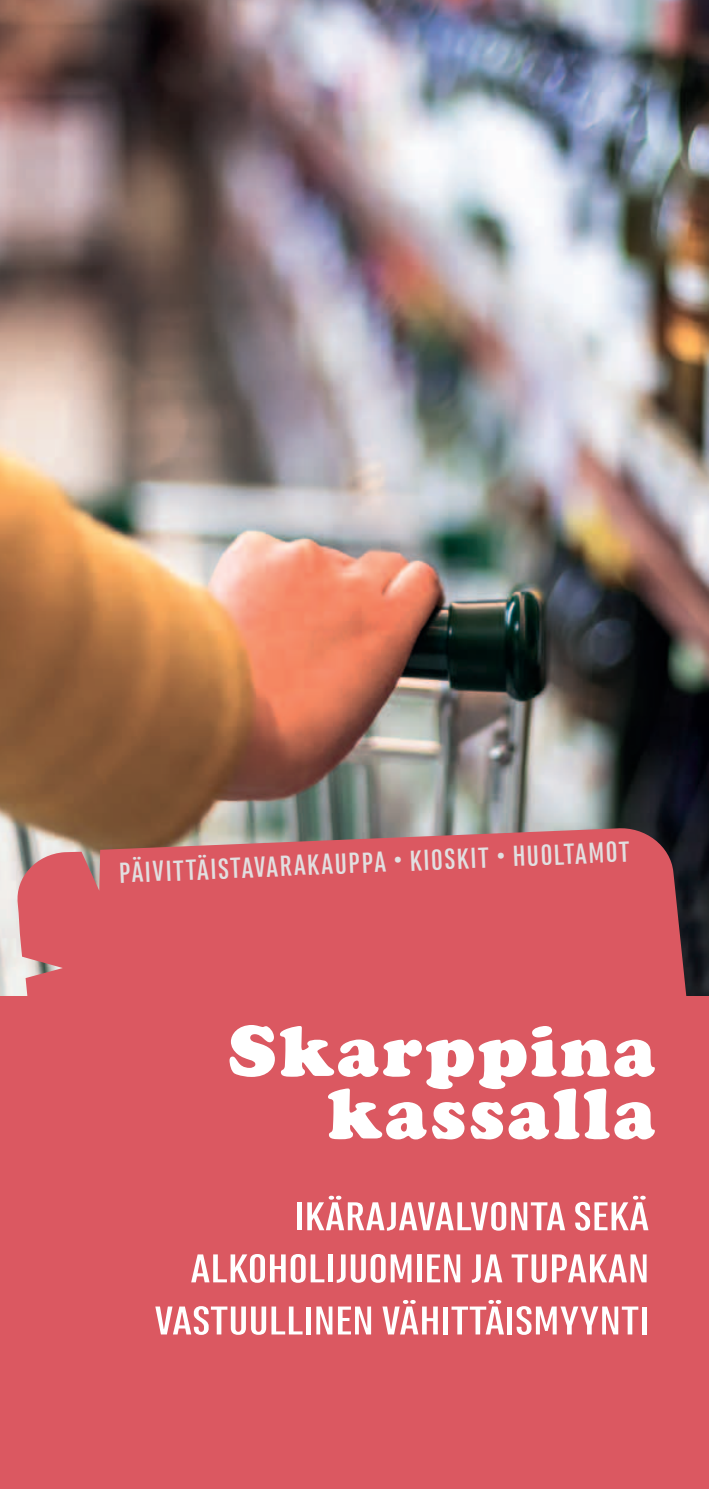
<style>
.page{position:relative;width:709px;height:1489px;background:#fff}
.page>*{position:absolute;margin:0;border:0;box-sizing:border-box;transform-origin:0 0}
.t1{font:71.25px/62.5px "Cooper Black Std";letter-spacing:.04em;color:#fff;text-align:right}
.t2{font:500 42px/52px "Marianina Cn FY";color:#fff;text-align:right;scale:1.39 1}
.t3{font:500 30.25px "Marianina Cn FY";color:#e2dfe0;scale:1.17 1}
.s1{font-size:33.75px}
</style>
<div class="page">
<img style="left:0;top:0;width:709px;height:996px">
<svg style="left:15px;top:826px;width:694px;height:170px;background:#cb5a61"></svg>
<div style="left:0;top:996px;width:709px;height:492px;background:#db5861"></div>
<p class="t3" style="left:118px;top:855px;width:97px;rotate:-2deg">PÄ IVITTÄ ISTAVARAKAUPPA</p>
<p class="t3" style="left:393px;top:843px;width:117px;rotate:-2deg"><span class="s1">•</span>KIOSK IT<span class="s1">•</span>HUOLTAMOT</p>
<h1 class="t1" style="left:228px;top:1019px;width:429px">Skarppina kassalla</h1>
<p class="t2" style="left:154px;top:1190px;width:357px">IKÄRAJAVALVONTA SEKÄ<br>ALKOHOLIJUOMIEN JA TUPAKAN<br>VASTUULLINEN VÄHITTÄISMYYNTI</p>
</div>
